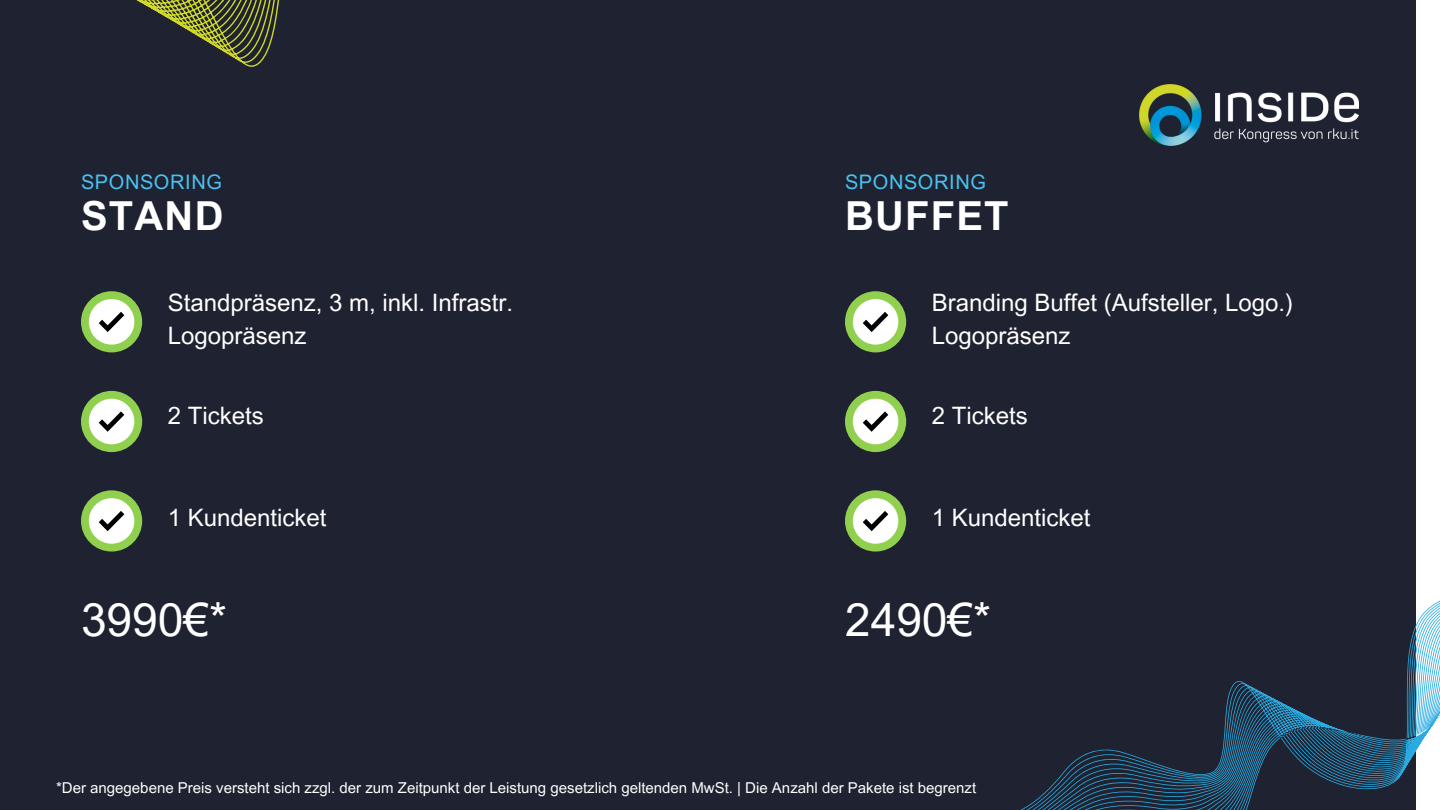
<style>
.page{position:relative;width:1440px;height:810px;background:#fff}
.page>*{position:absolute;margin:0;border:0;box-sizing:border-box;transform-origin:0 0}
.t1{font:46px "Arial MT Pro";color:#fff}
.t2{font:700 40px "Arial MT Pro";letter-spacing:.03em;color:#fff}
.t3{font:24px/33px "Arial MT Pro";color:#fff}
.t4{font:20px "Arial MT Pro";letter-spacing:.03em;color:#4ac1f0}
.t5{font:15px "Arial MT Pro";color:#fff}
</style>
<div class="page">
<div style="left:0;top:0;width:1416px;height:810px;background:#1f2230"></div>
<svg style="left:136px;top:0;width:144px;height:67px"></svg>
<svg style="left:81px;top:291px;width:61px;height:61px"></svg>
<svg style="left:81px;top:391px;width:61px;height:61px"></svg>
<svg style="left:81px;top:490px;width:61px;height:62px"></svg>
<svg style="left:845px;top:291px;width:61px;height:61px"></svg>
<svg style="left:845px;top:391px;width:61px;height:61px"></svg>
<svg style="left:845px;top:490px;width:61px;height:62px"></svg>
<svg style="left:1020px;top:600px;width:420px;height:210px"></svg>
<img style="left:1139px;top:84px;width:220px;height:62px">
<h3 class="t4" style="left:81px;top:174px;width:142px">SPONSORING</h3>
<p class="t4" style="left:845px;top:174px;width:142px">SPONSORING</p>
<p class="t2" style="left:81px;top:201px;width:144px">STAND</p>
<p class="t2" style="left:845px;top:201px;width:165px">BUFFET</p>
<p class="t3" style="left:168px;top:289px;width:347px">Standpräsenz, 3 m, inkl. Infrastr.<br>Logopräsenz</p>
<p class="t3" style="left:932px;top:289px;width:363px">Branding Buffet (Aufsteller, Logo.)<br>Logopräsenz</p>
<h4 class="t3" style="left:168px;top:402px;width:98px">2 Tickets</h4>
<p class="t3" style="left:932px;top:402px;width:98px">2 Tickets</p>
<h2 class="t3" style="left:168px;top:504px;width:160px">1 Kundenticket</h2>
<h3 class="t3" style="left:932px;top:504px;width:160px">1 Kundenticket</h3>
<p class="t1" style="left:81px;top:602px;width:148px">3990€*</p>
<p class="t1" style="left:845px;top:602px;width:148px">2490€*</p>
<p class="t5" style="left:56px;top:782px;width:922px">*Der angegebene Preis versteht sich zzgl. der zum Zeitpunkt der Leistung gesetzlich geltenden MwSt. | Die Anzahl der Pakete ist begrenzt</p>
</div>
